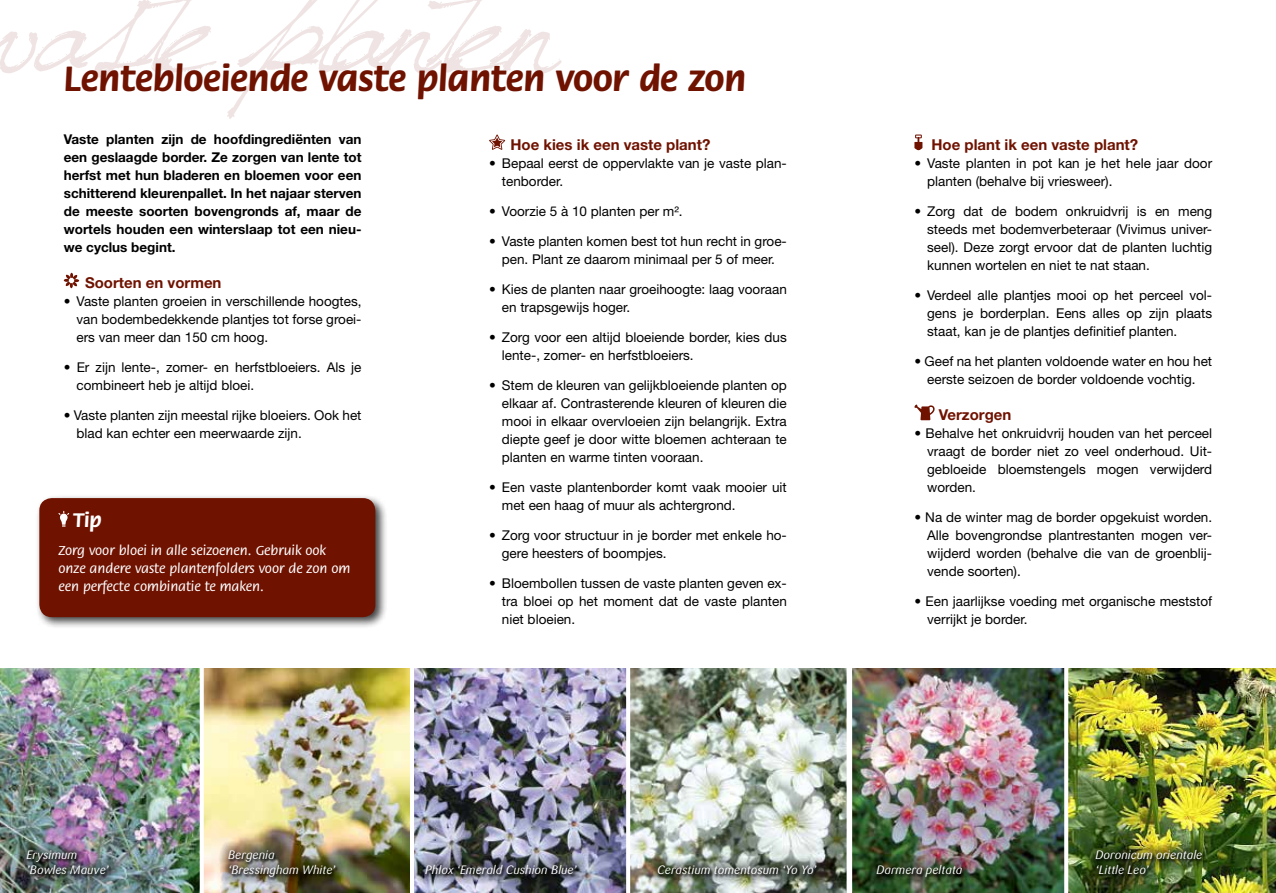
<style>
.page{position:relative;width:1276px;height:893px;background:#fff}
.page>*{position:absolute;margin:0;border:0;box-sizing:border-box;transform-origin:0 0}
.t1{font:189.9px "Jellyka Saint Andrews Queen";letter-spacing:-.05em;color:#6f1200}
.t2{font:700 37.5px "Flora Std";color:#6f1200}
.t3{font:700 21px "Flora Std";color:#fff}
.t4{font:700 15px "Helvetica Neue LT Std";color:#6f1200}
.t5{font:500 14.25px/18px "Flora Std";color:#fff}
.t6{font:13.5px/18px "Helvetica Neue LT Std";color:#000}
.t7{font:700 13.5px/18px "Helvetica Neue LT Std";color:#000;text-align:justify}
.t8{font:italic 12px/15px "Sari";color:#fff}
</style>
<div class="page">
<svg style="left:64px;top:273px;width:15px;height:15px"></svg>
<svg style="left:489px;top:135px;width:16px;height:15px"></svg>
<svg style="left:914px;top:135px;width:8px;height:15px"></svg>
<svg style="left:914px;top:404px;width:21px;height:16px"></svg>
<img style="left:204px;top:668px;width:206px;height:225px">
<img style="left:0;top:668px;width:204px;height:225px">
<img style="left:414px;top:668px;width:212px;height:225px">
<img style="left:852px;top:668px;width:212px;height:225px">
<img style="left:626px;top:668px;width:221px;height:225px">
<img style="left:1064px;top:668px;width:212px;height:225px">
<div style="left:35px;top:494px;width:353px;height:136px;background:#000;opacity:.75"></div>
<div style="left:39px;top:498px;width:336px;height:119px;background:#6f1200;border-radius:12px"></div>
<svg style="left:58px;top:511px;width:11px;height:16px"></svg>
<div style="left:16px;top:841px;width:103px;height:43px;background:#000;opacity:.75"></div>
<div style="left:218px;top:841px;width:128px;height:47px;background:#000;opacity:.75"></div>
<div style="left:415px;top:855px;width:172px;height:29px;background:#000;opacity:.75"></div>
<div style="left:647px;top:855px;width:179px;height:29px;background:#000;opacity:.75"></div>
<div style="left:866px;top:855px;width:106px;height:32px;background:#000;opacity:.75"></div>
<div style="left:1085px;top:840px;width:127px;height:44px;background:#000;opacity:.75"></div>
<h1 class="t1" style="left:-26px;top:-105px;width:677px">vaste planten</h1>
<h2 class="t2" style="left:64px;top:59px;width:683px">Lentebloeiende vaste planten voor de zon</h2>
<p class="t7" style="left:64px;top:130px;width:299px">Vaste planten zijn de hoofdingrediënten van een geslaagde border. Ze zorgen van lente tot herfst met hun bladeren en bloemen voor een schitterend kleurenpallet. In het najaar sterven de meeste soorten bovengronds af, maar de wortels houden een winterslaap tot een nieu&shy;we cyclus begint.</p>
<p class="t4" style="left:85px;top:274px;width:138px">Soorten en vormen</p>
<p class="t6" style="left:77px;top:292px;width:286px;text-align:justify;text-indent:-13px">• Vaste planten groeien in verschillende hoogtes, van bodembedekkende plantjes tot forse groei&shy;ers van meer dan 150 cm hoog.</p>
<p class="t6" style="left:77px;top:358px;width:286px;text-indent:-13px">• Er zijn lente-, zomer- en herfstbloeiers. Als je combineert heb je altijd bloei.</p>
<p class="t6" style="left:77px;top:406px;width:286px;text-indent:-13px">• Vaste planten zijn meestal rijke bloeiers. Ook het blad kan echter een meerwaarde zijn.</p>
<h3 class="t3" style="left:73px;top:508px;width:30px">Tip</h3>
<p class="t5" style="left:58px;top:542px;width:293px">Zorg voor bloei in alle seizoenen. Gebruik ook onze andere vaste plantenfolders voor de zon om een perfecte combinatie te maken.</p>
<p class="t4" style="left:510px;top:135px;width:201px">Hoe kies ik een vaste plant?</p>
<p class="t6" style="left:502px;top:154px;width:286px;text-indent:-13px">• Bepaal eerst de oppervlakte van je vaste plan&shy;tenborder.</p>
<p class="t6" style="left:489px;top:202px;width:195px">• Voorzie 5 à 10 planten per m².</p>
<p class="t6" style="left:489px;top:232px;width:299px;text-align:center">• Vaste planten komen best tot hun recht in groe&shy;pen. Plant ze daarom minimaal per 5 of meer.</p>
<p class="t6" style="left:502px;top:280px;width:286px;text-indent:-13px">• Kies de planten naar groeihoogte: laag vooraan en trapsgewijs hoger.</p>
<p class="t6" style="left:502px;top:328px;width:286px;text-indent:-13px">• Zorg voor een altijd bloeiende border, kies dus lente-, zomer- en herfstbloeiers.</p>
<p class="t6" style="left:502px;top:376px;width:286px;text-align:justify;text-indent:-13px">• Stem de kleuren van gelijkbloeiende planten op elkaar af. Contrasterende kleuren of kleuren die mooi in elkaar overvloeien zijn belangrijk. Extra diepte geef je door witte bloemen achteraan te planten en warme tinten vooraan.</p>
<p class="t6" style="left:502px;top:478px;width:286px;text-indent:-13px">• Een vaste plantenborder komt vaak mooier uit met een haag of muur als achtergrond.</p>
<p class="t6" style="left:502px;top:526px;width:286px;text-indent:-13px">• Zorg voor structuur in je border met enkele ho&shy;gere heesters of boompjes.</p>
<p class="t6" style="left:502px;top:574px;width:286px;text-align:justify;text-indent:-13px">• Bloembollen tussen de vaste planten geven ex&shy;tra bloei op het moment dat de vaste planten niet bloeien.</p>
<p class="t4" style="left:931px;top:136px;width:208px">Hoe plant ik een vaste plant?</p>
<p class="t6" style="left:927px;top:154px;width:286px;text-indent:-13px">• Vaste planten in pot kan je het hele jaar door planten (behalve bij vriesweer).</p>
<p class="t6" style="left:927px;top:202px;width:286px;text-align:justify;text-indent:-13px">• Zorg dat de bodem onkruidvrij is en meng steeds met bodemverbeteraar (Vivimus univer&shy;seel). Deze zorgt ervoor dat de planten luchtig kunnen wortelen en niet te nat staan.</p>
<p class="t6" style="left:927px;top:286px;width:286px;text-align:justify;text-indent:-13px">• Verdeel alle plantjes mooi op het perceel vol&shy;gens je borderplan. Eens alles op zijn plaats staat, kan je de plantjes definitief planten.</p>
<p class="t6" style="left:914px;top:352px;width:299px;text-align:center">• Geef na het planten voldoende water en hou het eerste seizoen de border voldoende vochtig.</p>
<p class="t4" style="left:939px;top:406px;width:74px">Verzorgen</p>
<p class="t6" style="left:927px;top:424px;width:286px;text-align:justify;text-indent:-13px">• Behalve het onkruidvrij houden van het perceel vraagt de border niet zo veel onderhoud. Uit&shy;gebloeide bloemstengels mogen verwijderd worden.</p>
<p class="t6" style="left:927px;top:508px;width:286px;text-align:justify;text-indent:-13px">• Na de winter mag de border opgekuist worden.<br>Alle bovengrondse plantrestanten mogen ver&shy;wijderd worden (behalve die van de groenblij&shy;vende soorten).</p>
<p class="t6" style="left:927px;top:592px;width:286px;text-indent:-13px">• Een jaarlijkse voeding met organische meststof verrijkt je border.</p>
<p class="t8" style="left:27px;top:848px;width:84px">Erysimum ’Bowles Mauve’</p>
<p class="t8" style="left:228px;top:848px;width:109px">Bergenia ‘Bressingham White’</p>
<p class="t8" style="left:425px;top:863px;width:153px">Phlox ‘Emerald Cushion Blue’</p>
<p class="t8" style="left:657px;top:863px;width:161px">Cerastium tomentosum ‘Yo Yo’</p>
<p class="t8" style="left:876px;top:863px;width:88px">Darmera peltata</p>
<p class="t8" style="left:1095px;top:848px;width:108px">Doronicum orientale ‘Little Leo’</p>
</div>
